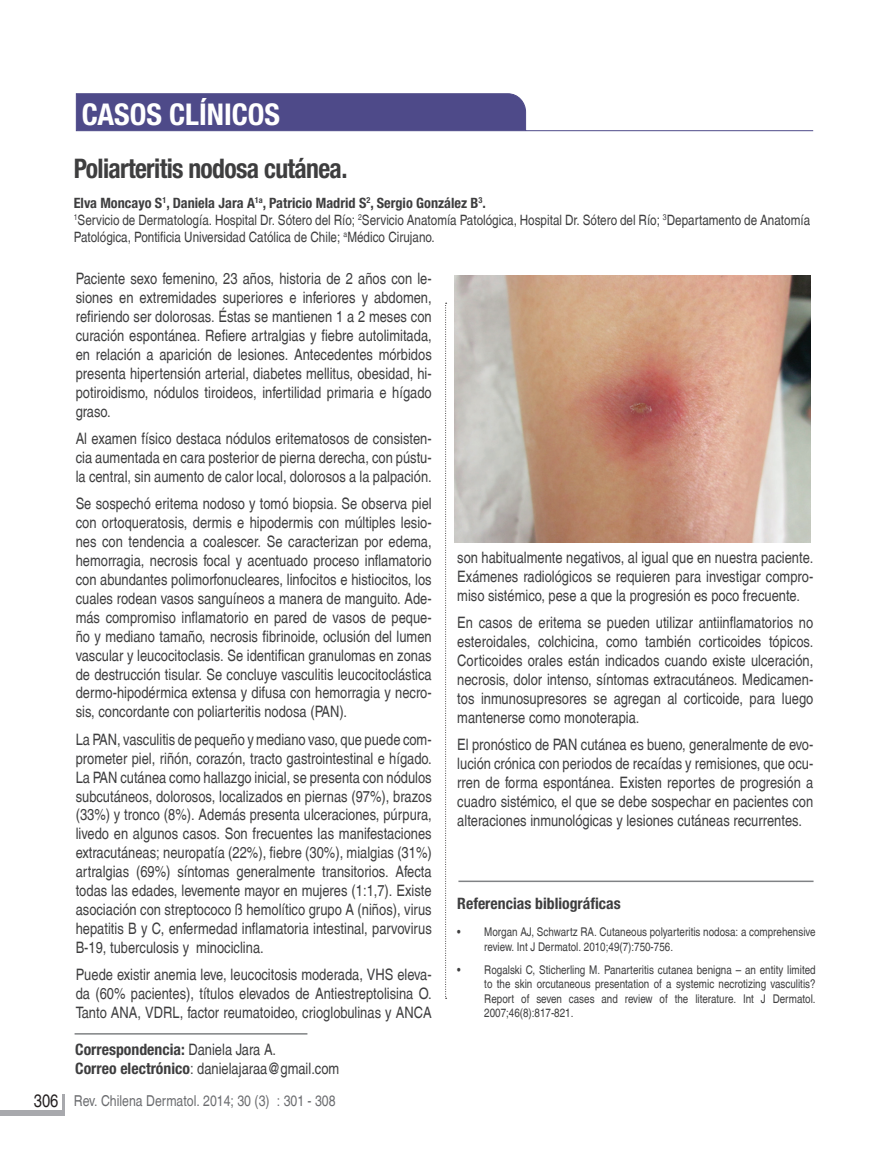
<style>
.page{position:relative;width:893px;height:1149px;background:#fff}
.page>*{position:absolute;margin:0;border:0;box-sizing:border-box;transform-origin:0 0}
.t1{font:700 condensed 30px "Helvetica Neue";color:#fff}
.t2{font:700 condensed 27px "Helvetica Neue";letter-spacing:-.025em;color:#3e3e3f;scale:.95 1}
.t3{font:condensed 15.75px/18.9px "Helvetica Com";color:#3e3e3f;text-align:justify}
.t4{font:700 condensed 15.75px "Helvetica Neue";color:#3e3e3f}
.t5{font:condensed 15px "Helvetica Com";color:#6c6d70}
.t6{font:condensed 14.25px/17.1px "Helvetica Com";color:#3e3e3f}
.t7{font:700 condensed 14.25px "Helvetica Neue";color:#3e3e3f}
.t8{font:condensed 12px/14.4px "Helvetica Com";color:#3e3e3f}
.s1{font-family:"Helvetica Com";font-weight:400}
.s2{font-family:"Helvetica Neue";font-weight:700}
.s3{font-size:18px;color:#231f20}
</style>
<div class="page">
<svg style="left:445px;top:303px;width:2px;height:695px"></svg>
<hr style="left:75px;top:1032px;width:232px;height:2px;background:#808285">
<hr style="left:458px;top:880px;width:355px;height:1px;background:#808285">
<img style="left:454px;top:275px;width:356px;height:267px">
<div style="left:0;top:1110px;width:64px;height:6px;background:#a8a9ad"></div>
<svg style="left:62px;top:1094px;width:2px;height:16px"></svg>
<svg style="left:76px;top:93px;width:738px;height:38px"></svg>
<h1 class="t1" style="left:82px;top:96px;width:200px">CASOS CLÍNICOS</h1>
<h2 class="t2" style="left:74px;top:152px;width:290px">Poliarteritis nodosa cutánea.</h2>
<p class="t7" style="left:74px;top:194px;width:414px">Elva Moncayo S<sup>1</sup>, Daniela Jara A<sup>1a</sup>, Patricio Madrid S<sup>2</sup>, Sergio González B<sup>3</sup>.</p>
<p class="t6" style="left:74px;top:211px;width:738px"><sup>1</sup>Servicio de Dermatología. Hospital Dr. Sótero del Río; <sup>2</sup>Servicio Anatomía Patológica, Hospital Dr. Sótero del Río; <sup>3</sup>Departamento de Anatomía<br>Patológica, Pontificia Universidad Católica de Chile; <sup>a</sup>Médico Cirujano.</p>
<p class="t3" style="left:76px;top:269px;width:358px">Paciente sexo femenino, 23 años, historia de 2 años con le&shy;siones en extremidades superiores e inferiores y abdomen, refiriendo ser dolorosas. Éstas se mantienen 1 a 2 meses con curación espontánea. Refiere artralgias y fiebre autolimitada, en relación a aparición de lesiones. Antecedentes mórbidos presenta hipertensión arterial, diabetes mellitus, obesidad, hi&shy;potiroidismo, nódulos tiroideos, infertilidad primaria e hígado graso.</p>
<p class="t3" style="left:76px;top:428px;width:358px">Al examen físico destaca nódulos eritematosos de consisten&shy;cia aumentada en cara posterior de pierna derecha, con pústu&shy;la central, sin aumento de calor local, dolorosos a la palpación.</p>
<p class="t3" style="left:76px;top:494px;width:358px">Se sospechó eritema nodoso y tomó biopsia. Se observa piel con ortoqueratosis, dermis e hipodermis con múltiples lesio&shy;nes con tendencia a coalescer. Se caracterizan por edema, hemorragia, necrosis focal y acentuado proceso inflamatorio con abundantes polimorfonucleares, linfocitos e histiocitos, los cuales rodean vasos sanguíneos a manera de manguito. Ade&shy;más compromiso inflamatorio en pared de vasos de peque&shy;ño y mediano tamaño, necrosis fibrinoide, oclusión del lumen vascular y leucocitoclasis. Se identifican granulomas en zonas de destrucción tisular. Se concluye vasculitis leucocitoclástica dermo-hipodérmica extensa y difusa con hemorragia y necro&shy;sis, concordante con poliarteritis nodosa (PAN).</p>
<p class="t3" style="left:76px;top:729px;width:358px">La PAN, vasculitis de pequeño y mediano vaso, que puede com&shy;prometer piel, riñón, corazón, tracto gastrointestinal e hígado.<br>La PAN cutánea como hallazgo inicial, se presenta con nódulos subcutáneos, dolorosos, localizados en piernas (97%), brazos (33%) y tronco (8%). Además presenta ulceraciones, púrpura, livedo en algunos casos. Son frecuentes las manifestaciones extracutáneas; neuropatía (22%), fiebre (30%), mialgias (31%) artralgias (69%) síntomas generalmente transitorios. Afecta todas las edades, levemente mayor en mujeres (1:1,7). Existe asociación con streptococo ß hemolítico grupo A (niños), virus hepatitis B y C, enfermedad inflamatoria intestinal, parvovirus B-19, tuberculosis y minociclina.</p>
<p class="t3" style="left:76px;top:964px;width:358px">Puede existir anemia leve, leucocitosis moderada, VHS eleva&shy;da (60% pacientes), títulos elevados de Antiestreptolisina O.<br>Tanto ANA, VDRL, factor reumatoideo, crioglobulinas y ANCA</p>
<p class="t4" style="left:75px;top:1039px;width:202px">Correspondencia: <span class="s1">Daniela Jara A.</span></p>
<p class="t3" style="left:75px;top:1058px;width:266px"><span class="s2">Correo electrónico</span>: danielajaraa@gmail.com</p>
<p class="t5" style="left:34px;top:1091px;width:237px"><span class="s3">306</span> Rev. Chilena Dermatol. 2014; 30 (3)</p>
<p class="t5" style="left:277px;top:1091px;width:60px">: 301 - 308</p>
<p class="t3" style="left:457px;top:547px;width:357px">son habitualmente negativos, al igual que en nuestra paciente.<br>Exámenes radiológicos se requieren para investigar compro&shy;miso sistémico, pese a que la progresión es poco frecuente.</p>
<p class="t3" style="left:457px;top:613px;width:358px">En casos de eritema se pueden utilizar antiinflamatorios no esteroidales, colchicina, como también corticoides tópicos.<br>Corticoides orales están indicados cuando existe ulceración, necrosis, dolor intenso, síntomas extracutáneos. Medicamen&shy;tos inmunosupresores se agregan al corticoide, para luego mantenerse como monoterapia.</p>
<p class="t3" style="left:457px;top:734px;width:358px">El pronóstico de PAN cutánea es bueno, generalmente de evo&shy;lución crónica con periodos de recaídas y remisiones, que ocu&shy;rren de forma espontánea. Existen reportes de progresión a cuadro sistémico, el que se debe sospechar en pacientes con alteraciones inmunológicas y lesiones cutáneas recurrentes.</p>
<p class="t4" style="left:457px;top:893px;width:165px">Referencias bibliográficas</p>
<p class="t8" style="left:484px;top:924px;width:333px;text-indent:-27px">• Morgan AJ, Schwartz RA. Cutaneous polyarteritis nodosa: a comprehensive review. Int J Dermatol. 2010;49(7):750-756.</p>
<p class="t8" style="left:484px;top:961px;width:333px;text-align:justify;text-indent:-27px">• Rogalski C, Sticherling M. Panarteritis cutanea benigna – an entity limited to the skin orcutaneous presentation of a systemic necrotizing vasculitis?<br>Report of seven cases and review of the literature. Int J Dermatol.<br>2007;46(8):817-821.</p>
</div>
